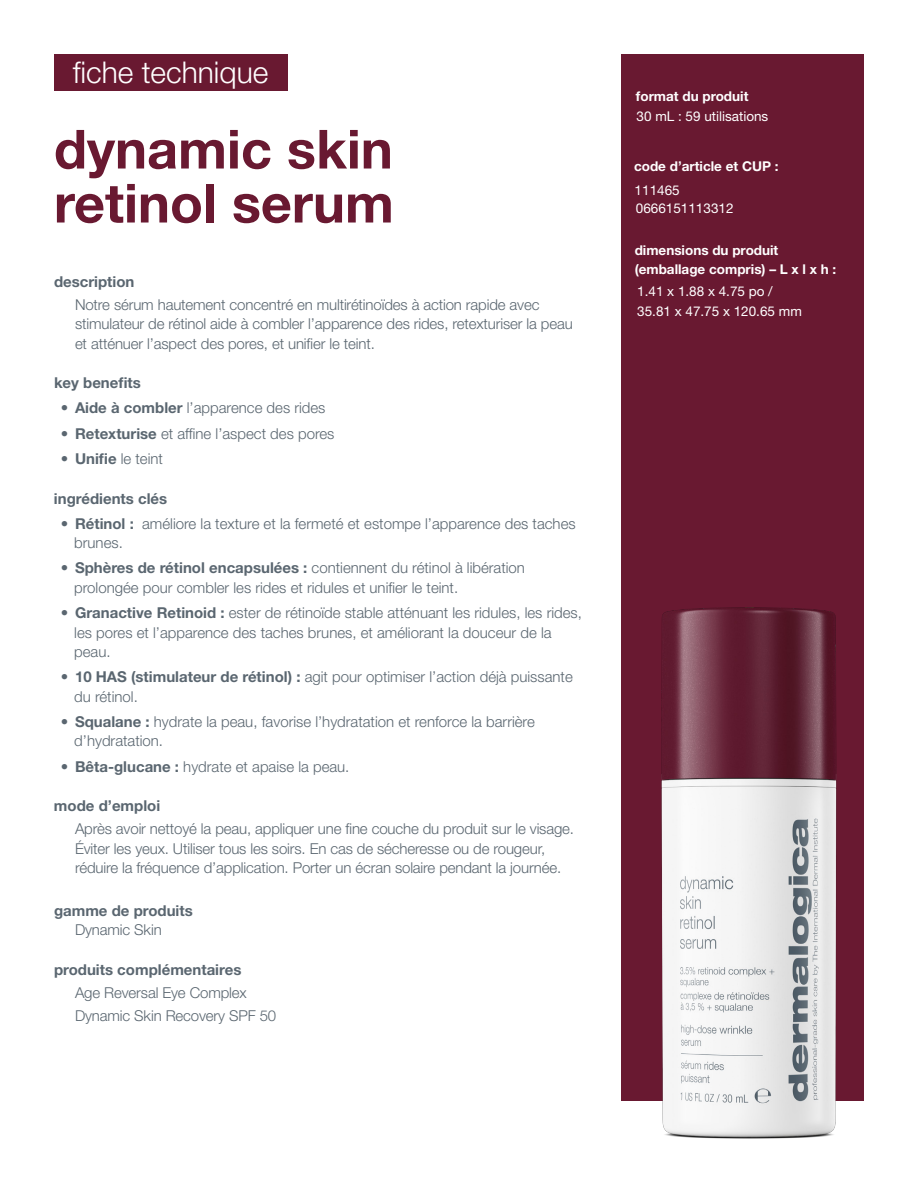
<style>
.page{position:relative;width:918px;height:1188px;background:#fff}
.page>*{position:absolute;margin:0;border:0;box-sizing:border-box;transform-origin:0 0}
.t1{font:700 54px/54px "Helvetica Neue LT Std";color:#691931}
.t2{font:300 30px "Helvetica Neue LT Std";color:#fff}
.t3{font:300 15px/19.5px "Helvetica Neue LT Std";letter-spacing:-.01em;color:#5a6670}
.t4{font:700 15px/19.5px "Helvetica Neue LT Std";color:#5a6670}
.t5{font:700 13.5px/23.5px "Helvetica Neue LT Std";color:#fff}
.t6{font:13.5px "Helvetica Neue LT Std";color:#fff}
.s1{font-weight:700}
.s2{font-weight:300}
.s3{font-weight:400}
</style>
<div class="page">
<div style="left:621px;top:54px;width:243px;height:1046px;background:#691931"></div>
<div style="left:54px;top:54px;width:233px;height:37px;background:#691931"></div>
<img style="left:656px;top:607px;width:188px;height:532px">
<p class="t2" style="left:73px;top:54px;width:197px">fiche technique</p>
<p class="t1" style="left:54px;top:121px;width:341px">dynamic skin retinol serum</p>
<p class="t4" style="left:54px;top:271px;width:82px">description</p>
<p class="t3" style="left:75px;top:294px;width:499px">Notre sérum hautement concentré en multirétinoïdes à action rapide avec stimulateur de rétinol aide à combler l’apparence des rides, retexturiser la peau et atténuer l’aspect des pores, et unifier le teint.</p>
<p class="t4" style="left:54px;top:373px;width:88px">key benefits</p>
<p class="t3" style="left:61px;top:398px;width:266px"><span class="s1">• Aide à combler</span> l’apparence des rides</p>
<p class="t3" style="left:61px;top:423px;width:275px"><span class="s1">• Retexturise</span> et affine l’aspect des pores</p>
<p class="t4" style="left:61px;top:448px;width:104px">• Unifie <span class="s2">le teint</span></p>
<p class="t4" style="left:54px;top:488px;width:115px">ingrédients clés</p>
<p class="t3" style="left:74px;top:513px;width:503px;text-indent:-13px"><span class="s1">• Rétinol :</span> améliore la texture et la fermeté et estompe l’apparence des taches brunes.</p>
<p class="t3" style="left:74px;top:558px;width:452px;text-indent:-13px"><span class="s1">• Sphères de rétinol encapsulées :</span> contiennent du rétinol à libération prolongée pour combler les rides et ridules et unifier le teint.</p>
<p class="t3" style="left:74px;top:603px;width:509px;text-indent:-13px"><span class="s1">• Granactive Retinoid :</span> ester de rétinoïde stable atténuant les ridules, les rides, les pores et l’apparence des taches brunes, et améliorant la douceur de la peau.</p>
<p class="t3" style="left:74px;top:667px;width:500px;text-indent:-13px"><span class="s1">• 10 HAS (stimulateur de rétinol) :</span> agit pour optimiser l’action déjà puissante du rétinol.</p>
<p class="t3" style="left:74px;top:712px;width:462px;text-indent:-13px"><span class="s1">• Squalane :</span> hydrate la peau, favorise l’hydratation et renforce la barrière d’hydratation.</p>
<p class="t3" style="left:61px;top:756px;width:290px"><span class="s1">• Bêta-glucane :</span> hydrate et apaise la peau.</p>
<p class="t4" style="left:54px;top:796px;width:108px">mode d’emploi</p>
<p class="t3" style="left:75px;top:819px;width:501px">Après avoir nettoyé la peau, appliquer une fine couche du produit sur le visage.<br>Éviter les yeux. Utiliser tous les soirs. En cas de sécheresse ou de rougeur, réduire la fréquence d’application. Porter un écran solaire pendant la journée.</p>
<p class="t4" style="left:75px;top:900px;width:119px;text-indent:-21px">gamme de produits<br><span class="s2">Dynamic Skin</span></p>
<p class="t4" style="left:54px;top:959px;width:189px">produits complémentaires</p>
<p class="t3" style="left:75px;top:982px;width:173px">Age Reversal Eye Complex</p>
<p class="t3" style="left:75px;top:1005px;width:203px">Dynamic Skin Recovery SPF 50</p>
<p class="t5" style="left:636px;top:84px;width:114px">format du produit</p>
<p class="t6" style="left:637px;top:108px;width:133px">30 mL : 59 utilisations</p>
<p class="t5" style="left:634px;top:154px;width:146px">code d’article et CUP :<br><span class="s3">111465</span></p>
<p class="t6" style="left:636px;top:200px;width:99px">0666151113312</p>
<p class="t5" style="left:635px;top:238px;width:145px">dimensions du produit</p>
<p class="t5" style="left:635px;top:258px;width:203px">(emballage compris) – L x l x h :</p>
<p class="t6" style="left:637px;top:283px;width:137px">1.41 x 1.88 x 4.75 po /</p>
<p class="t6" style="left:637px;top:303px;width:166px">35.81 x 47.75 x 120.65 mm</p>
</div>
